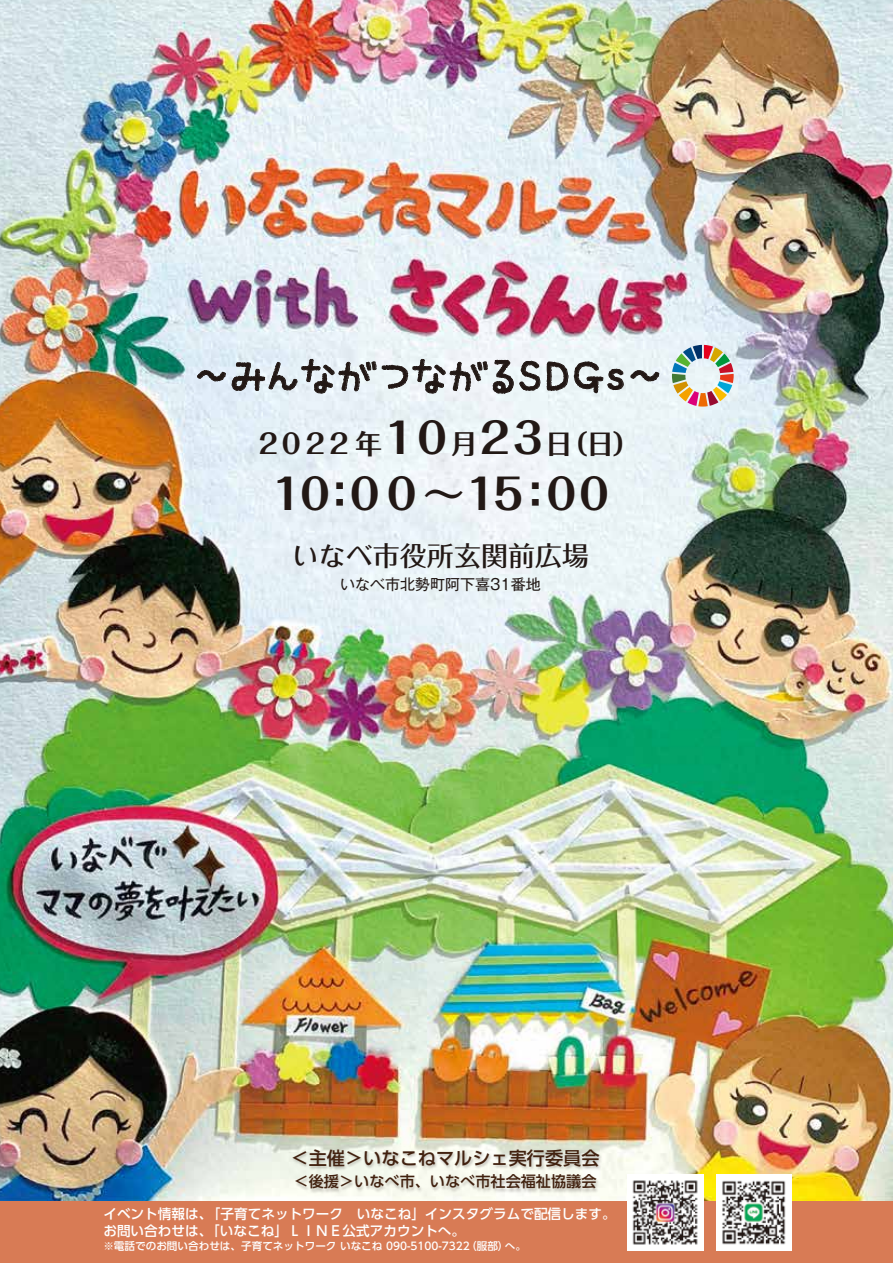
<style>
.page{position:relative;width:893px;height:1263px;background:#fff}
.page>*{position:absolute;margin:0;border:0;box-sizing:border-box;transform-origin:0 0}
.t1{font:45px "Miura Liner Midashi";color:#221815}
.t2{font:700 42px "Folk Pro";letter-spacing:-.27em;color:#221815}
.t3{font:700 27px "Folk Pro";letter-spacing:-.12em;color:#221815}
.t4{font:500 27px "Folk Pro";color:#221815}
.t5{font:500 18.15px "UD Shin Go Pro";color:#41210f}
.t6{font:500 15.15px "UD Shin Go Pro";color:#41210f}
.t7{font:15px "Gothic MB101 Pr 6";color:#221815}
.t8{font:500 13.65px/16.5px "UD Shin Go Pro";color:#fff}
.t9{font:500 10.65px "UD Shin Go Pro";color:#fff}
.s1{font-size:42px}
</style>
<div class="page">
<img style="left:0;top:0;width:893px;height:1201px">
<div style="left:0;top:1201px;width:893px;height:62px;background:#d87b55"></div>
<img style="left:628px;top:1174px;width:75px;height:76px">
<img style="left:717px;top:1174px;width:75px;height:76px">
<img style="left:288px;top:1146px;width:317px;height:53px">
<svg style="left:197px;top:357px;width:427px;height:37px"></svg>
<svg style="left:630px;top:370px;width:29px;height:16px"></svg>
<svg style="left:672px;top:345px;width:62px;height:62px;background:#c1b7aa"></svg>
<h1 class="t1" style="left:193px;top:351px;width:471px">~みんながつながるSDGs~</h1>
<h3 class="t3" style="left:255px;top:421px;width:386px">２０２２年<span class="s1">10</span>月<span class="s1">23</span>日（日）</h3>
<h2 class="t2" style="left:266px;top:458px;width:351px">１０：００～１５：００</h2>
<h3 class="t4" style="left:292px;top:532px;width:298px">いなべ市役所玄関前広場</h3>
<p class="t7" style="left:340px;top:572px;width:202px">いなべ市北勢町阿下喜31番地</p>
<h3 class="t5" style="left:291px;top:1143px;width:310px">＜主催＞いなこねマルシェ実行委員会</h3>
<p class="t6" style="left:294px;top:1169px;width:304px">＜後援＞いなべ市、いなべ市社会福祉協議会</p>
<p class="t8" style="left:103px;top:1205px;width:514px">イベント情報は、「子育てネットワーク　いなこね」インスタグラムで配信します。お問い合わせは、「いなこね」ＬＩＮＥ公式アカウントへ。</p>
<p class="t9" style="left:103px;top:1237px;width:424px">※電話でのお問い合わせは、子育てネットワーク いなこね 090-5100-7322（服部）へ。</p>
</div>
